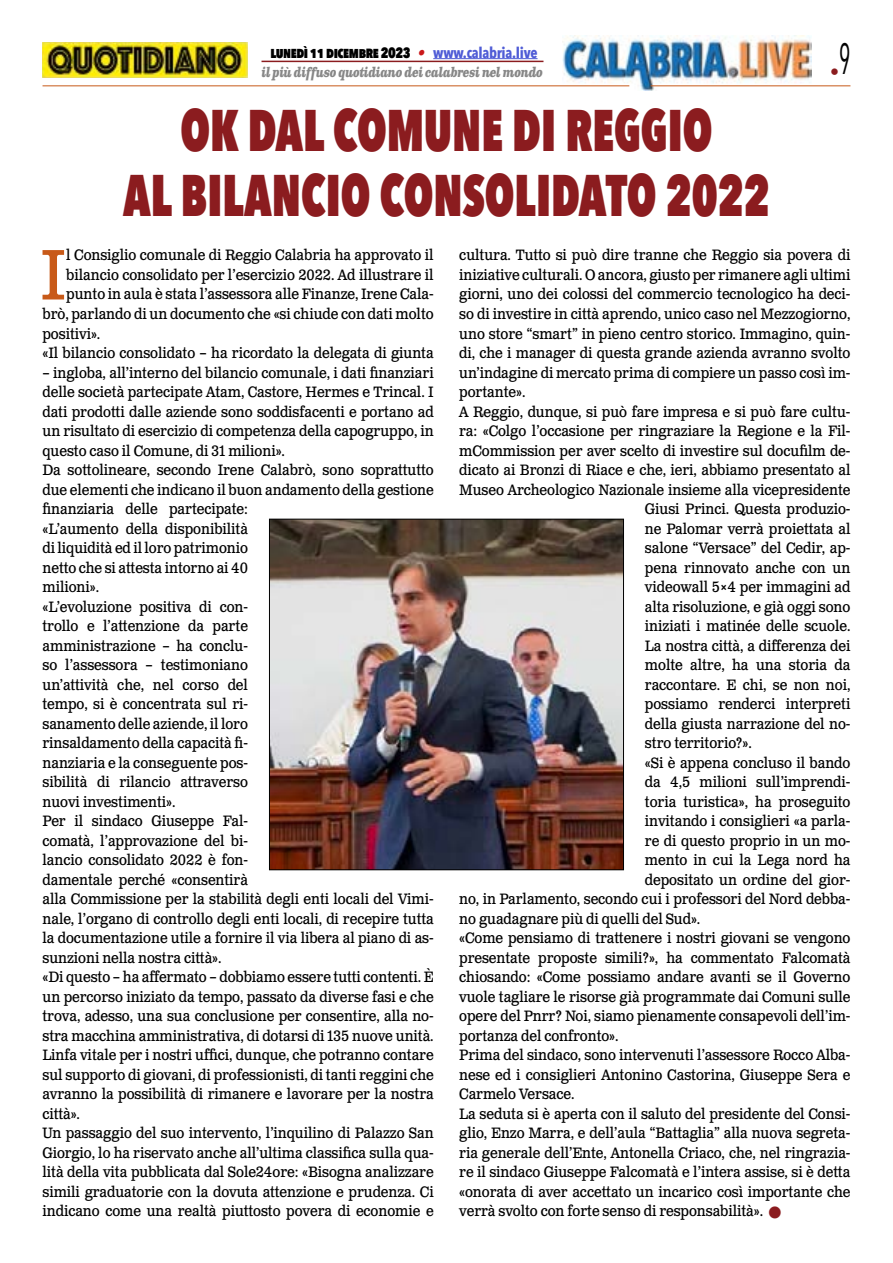
<style>
.page{position:relative;width:893px;height:1263px;background:#fff}
.page>*{position:absolute;margin:0;border:0;box-sizing:border-box;transform-origin:0 0}
.t1{font:71.25px "Clarendon Text Pro";color:#c85a19;scale:.9 1}
.t2{font:800 58.5px/64.5px "Avenir Next Condensed";color:#8b1c1f;text-align:center;scale:.79 1}
.t3{font:18px "Avenir Next Condensed";color:#8b1c1f}
.t4{font:15px/19.5px "Clarendon Text Pro";letter-spacing:-.005em;color:#000;scale:.9 1}
.t5{font:800 15px "Avenir Next Condensed";letter-spacing:-.03em;color:#000;scale:.92 1}
.t6{font:italic 700 13.5px "Clarendon Text Pro";letter-spacing:-.05em;color:#878787;scale:.79 1}
.s1{font-family:"Clarendon Text Pro";font-weight:700;font-style:italic;color:#ca181a}
.s2{font-weight:700;color:#4f5cd6}
.s3{color:#8b1c1f}
</style>
<div class="page">
<img style="left:563px;top:36px;width:248px;height:54px">
<hr style="left:43px;top:85px;width:586px;height:1px;background:#c85a19">
<hr style="left:651px;top:85px;width:199px;height:1px;background:#c85a19">
<hr style="left:433px;top:58px;width:105px;height:1px;background:#4f5cd6">
<hr style="left:261px;top:61px;width:282px;height:1px;background:#8b1c1f">
<img style="left:43px;top:43px;width:204px;height:34px">
<img style="left:271px;top:521px;width:351px;height:347px">
<div style="left:269px;top:519px;width:355px;height:351px;border:1px solid #000"></div>
<p class="t5" style="left:270px;top:43px;width:292px">lunedì 11 dicembre 2023 <span class="s1">•</span> <span class="s2">www.calabria.live</span></p>
<p class="t6" style="left:261px;top:64px;width:358px">il più diffuso quotidiano dei calabresi nel mondo</p>
<h2 class="t2" style="left:123px;top:98px;width:820px">OK DAL COMUNE DI REGGIO<br>AL BILANCIO CONSOLIDATO 2022</h2>
<p class="t3" style="left:830px;top:57px;width:22px">•<sup>9</sup></p>
<h1 class="t1" style="left:40px;top:232px;width:31px">I</h1>
<p class="t4" style="left:66px;top:246px;width:410px">l Consiglio comunale di Reggio Calabria ha approvato il</p>
<p class="t4" style="left:66px;top:266px;width:410px">bilancio consolidato per l’esercizio 2022. Ad illustrare il</p>
<p class="t4" style="left:66px;top:285px;width:410px">punto in aula è stata l’assessora alle Finanze, Irene Cala-</p>
<p class="t4" style="left:43px;top:305px;width:436px">brò, parlando di un documento che «si chiude con dati molto</p>
<p class="t4" style="left:43px;top:324px;width:66px">positivi».</p>
<p class="t4" style="left:43px;top:344px;width:436px">«Il bilancio consolidato – ha ricordato la delegata di giunta</p>
<p class="t4" style="left:43px;top:363px;width:436px">– ingloba, all’interno del bilancio comunale, i dati finanziari delle società partecipate Atam, Castore, Hermes e Trincal. I dati prodotti dalle aziende sono soddisfacenti e portano ad un risultato di esercizio di competenza della capogruppo, in questo caso il Comune, di 31 milioni».<br>Da sottolineare, secondo Irene Calabrò, sono soprattutto due elementi che indicano il buon andamento della gestione finanziaria delle partecipate:<br>«L’aumento della disponibilità<br>di liquidità ed il loro patrimonio<br>netto che si attesta intorno ai 40<br>milioni».<br>«L’evoluzione positiva di con-<br>trollo e l’attenzione da parte<br>amministrazione – ha conclu-<br>so l’assessora – testimoniano<br>un’attività che, nel corso del<br>tempo, si è concentrata sul ri-<br>sanamento delle aziende, il loro<br>rinsaldamento della capacità fi-<br>nanziaria e la conseguente pos-<br>sibilità di rilancio attraverso<br>nuovi investimenti».<br>Per il sindaco Giuseppe Fal-<br>comatà, l’approvazione del bi-<br>lancio consolidato 2022 è fon-<br>damentale perché «consentirà<br>alla Commissione per la stabilità degli enti locali del Vimi&shy;nale, l’organo di controllo degli enti locali, di recepire tutta la documentazione utile a fornire il via libera al piano di as&shy;sunzioni nella nostra città».<br>«Di questo – ha affermato – dobbiamo essere tutti contenti. È un percorso iniziato da tempo, passato da diverse fasi e che trova, adesso, una sua conclusione per consentire, alla no&shy;stra macchina amministrativa, di dotarsi di 135 nuove unità.<br>Linfa vitale per i nostri uffici, dunque, che potranno contare sul supporto di giovani, di professionisti, di tanti reggini che avranno la possibilità di rimanere e lavorare per la nostra città».<br>Un passaggio del suo intervento, l’inquilino di Palazzo San Giorgio, lo ha riservato anche all’ultima classifica sulla qua&shy;lità della vita pubblicata dal Sole24ore: «Bisogna analizzare simili graduatorie con la dovuta attenzione e prudenza. Ci indicano come una realtà piuttosto povera di economie e</p>
<p class="t4" style="left:459px;top:246px;width:436px">cultura. Tutto si può dire tranne che Reggio sia povera di</p>
<p class="t4" style="left:459px;top:266px;width:436px">iniziative culturali. O ancora, giusto per rimanere agli ultimi</p>
<p class="t4" style="left:459px;top:285px;width:436px">giorni, uno dei colossi del commercio tecnologico ha deci-</p>
<p class="t4" style="left:459px;top:305px;width:436px">so di investire in città aprendo, unico caso nel Mezzogiorno,</p>
<p class="t4" style="left:459px;top:324px;width:436px">uno store “smart” in pieno centro storico. Immagino, quin-</p>
<p class="t4" style="left:459px;top:344px;width:436px">di, che i manager di questa grande azienda avranno svolto</p>
<p class="t4" style="left:459px;top:363px;width:436px">un’indagine di mercato prima di compiere un passo così im-</p>
<p class="t4" style="left:459px;top:383px;width:75px">portante».</p>
<p class="t4" style="left:459px;top:402px;width:436px">A Reggio, dunque, si può fare impresa e si può fare cultu-</p>
<p class="t4" style="left:459px;top:422px;width:436px">ra: «Colgo l’occasione per ringraziare la Regione e la Fil-</p>
<p class="t4" style="left:459px;top:441px;width:436px">mCommission per aver scelto di investire sul docufilm de-</p>
<p class="t4" style="left:459px;top:461px;width:436px">dicato ai Bronzi di Riace e che, ieri, abbiamo presentato al</p>
<p class="t4" style="left:459px;top:480px;width:436px">Museo Archeologico Nazionale insieme alla vicepresidente</p>
<p class="t4" style="left:645px;top:500px;width:230px">Giusi Princi. Questa produzio-</p>
<p class="t4" style="left:645px;top:519px;width:230px">ne Palomar verrà proiettata al</p>
<p class="t4" style="left:645px;top:539px;width:230px">salone “Versace” del Cedir, ap-</p>
<p class="t4" style="left:645px;top:558px;width:230px">pena rinnovato anche con un</p>
<p class="t4" style="left:645px;top:578px;width:230px">videowall 5×4 per immagini ad</p>
<p class="t4" style="left:645px;top:597px;width:230px">alta risoluzione, e già oggi sono</p>
<p class="t4" style="left:645px;top:617px;width:230px">iniziati i matinée delle scuole.</p>
<p class="t4" style="left:645px;top:636px;width:230px">La nostra città, a differenza dei</p>
<p class="t4" style="left:645px;top:656px;width:230px">molte altre, ha una storia da</p>
<p class="t4" style="left:645px;top:675px;width:230px">raccontare. E chi, se non noi,</p>
<p class="t4" style="left:645px;top:695px;width:230px">possiamo renderci interpreti</p>
<p class="t4" style="left:645px;top:714px;width:230px">della giusta narrazione del no-</p>
<p class="t4" style="left:645px;top:734px;width:120px">stro territorio?».</p>
<p class="t4" style="left:645px;top:753px;width:230px">«Si è appena concluso il bando</p>
<p class="t4" style="left:645px;top:773px;width:230px">da 4,5 milioni sull’imprendi-</p>
<p class="t4" style="left:645px;top:792px;width:230px">toria turistica», ha proseguito</p>
<p class="t4" style="left:645px;top:812px;width:230px">invitando i consiglieri «a parla-</p>
<p class="t4" style="left:645px;top:831px;width:230px">re di questo proprio in un mo-</p>
<p class="t4" style="left:645px;top:851px;width:230px">mento in cui la Lega nord ha</p>
<p class="t4" style="left:645px;top:870px;width:230px">depositato un ordine del gior-</p>
<p class="t4" style="left:459px;top:890px;width:436px">no, in Parlamento, secondo cui i professori del Nord debba-</p>
<p class="t4" style="left:459px;top:909px;width:269px">no guadagnare più di quelli del Sud».</p>
<p class="t4" style="left:459px;top:929px;width:436px">«Come pensiamo di trattenere i nostri giovani se vengono</p>
<p class="t4" style="left:459px;top:948px;width:436px">presentate proposte simili?», ha commentato Falcomatà</p>
<p class="t4" style="left:459px;top:968px;width:436px">chiosando: «Come possiamo andare avanti se il Governo</p>
<p class="t4" style="left:459px;top:987px;width:436px">vuole tagliare le risorse già programmate dai Comuni sulle</p>
<p class="t4" style="left:459px;top:1007px;width:436px">opere del Pnrr? Noi, siamo pienamente consapevoli dell’im-</p>
<p class="t4" style="left:459px;top:1026px;width:179px">portanza del confronto».</p>
<p class="t4" style="left:459px;top:1046px;width:436px">Prima del sindaco, sono intervenuti l’assessore Rocco Alba-</p>
<p class="t4" style="left:459px;top:1065px;width:436px">nese ed i consiglieri Antonino Castorina, Giuseppe Sera e</p>
<p class="t4" style="left:459px;top:1085px;width:130px">Carmelo Versace.</p>
<p class="t4" style="left:459px;top:1104px;width:436px">La seduta si è aperta con il saluto del presidente del Consi-</p>
<p class="t4" style="left:459px;top:1124px;width:436px">glio, Enzo Marra, e dell’aula “Battaglia” alla nuova segreta-</p>
<p class="t4" style="left:459px;top:1143px;width:436px">ria generale dell’Ente, Antonella Criaco, che, nel ringrazia-</p>
<p class="t4" style="left:459px;top:1163px;width:436px">re il sindaco Giuseppe Falcomatà e l’intera assise, si è detta</p>
<p class="t4" style="left:459px;top:1182px;width:436px">«onorata di aver accettato un incarico così importante che</p>
<p class="t4" style="left:459px;top:1202px;width:359px">verrà svolto con forte senso di responsabilità». <span class="s3">■</span></p>
</div>
